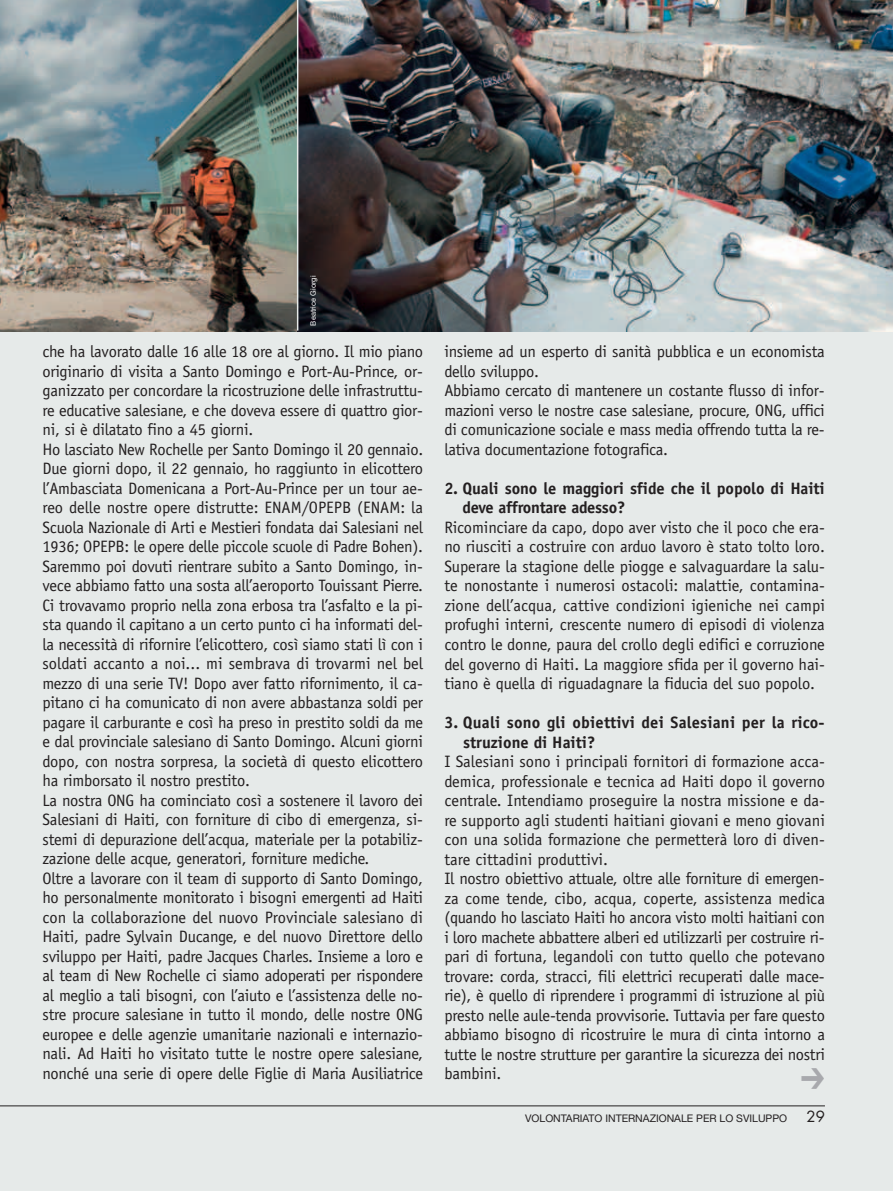
<style>
.page{position:relative;width:893px;height:1191px;background:#e6eae9}
.page>*{position:absolute;margin:0;border:0;box-sizing:border-box;transform-origin:0 0}
.t1{font:16.5px/19.5px "Officina Sans";letter-spacing:-.015em;color:#231f20}
.t2{font:700 16.5px/19.5px "Officina Sans";letter-spacing:-.005em;color:#231f20}
.t3{font:15px "Futura";color:#231f20}
.t4{font:10.5px "Helvetica Neue";color:#231f20}
.t5{font:7.5px "Helvetica Neue";color:#fff}
</style>
<div class="page">
<hr style="left:0;top:1105px;width:825px;height:1px;background:#231f20">
<img style="left:0;top:0;width:298px;height:332px">
<img style="left:298px;top:0;width:595px;height:332px">
<hr style="left:297px;top:0;width:1px;height:330px;background:#e6eae9">
<p class="t5" style="left:310px;top:325px;width:51px;rotate:-90deg">Beatrice Giorgi</p>
<p class="t1" style="left:43px;top:343px;width:382px">che ha lavorato dalle 16 alle 18 ore al giorno. Il mio piano originario di visita a Santo Domingo e Port-Au-Prince, or&shy;ganizzato per concordare la ricostruzione delle infrastruttu&shy;re educative salesiane, e che doveva essere di quattro gior&shy;ni, si è dilatato fino a 45 giorni.<br>Ho lasciato New Rochelle per Santo Domingo il 20 gennaio.<br>Due giorni dopo, il 22 gennaio, ho raggiunto in elicottero l’Ambasciata Domenicana a Port-Au-Prince per un tour ae&shy;reo delle nostre opere distrutte: ENAM/OPEPB (ENAM: la Scuola Nazionale di Arti e Mestieri fondata dai Salesiani nel 1936; OPEPB: le opere delle piccole scuole di Padre Bohen).<br>Saremmo poi dovuti rientrare subito a Santo Domingo, in&shy;vece abbiamo fatto una sosta all’aeroporto Touissant Pierre.<br>Ci trovavamo proprio nella zona erbosa tra l’asfalto e la pi&shy;sta quando il capitano a un certo punto ci ha informati del&shy;la necessità di rifornire l’elicottero, così siamo stati lì con i soldati accanto a noi... mi sembrava di trovarmi nel bel mezzo di una serie TV! Dopo aver fatto rifornimento, il ca&shy;pitano ci ha comunicato di non avere abbastanza soldi per pagare il carburante e così ha preso in prestito soldi da me e dal provinciale salesiano di Santo Domingo. Alcuni giorni dopo, con nostra sorpresa, la società di questo elicottero ha rimborsato il nostro prestito.<br>La nostra ONG ha cominciato così a sostenere il lavoro dei Salesiani di Haiti, con forniture di cibo di emergenza, si&shy;stemi di depurazione dell’acqua, materiale per la potabiliz&shy;zazione delle acque, generatori, forniture mediche.<br>Oltre a lavorare con il team di supporto di Santo Domingo, ho personalmente monitorato i bisogni emergenti ad Haiti con la collaborazione del nuovo Provinciale salesiano di Haiti, padre Sylvain Ducange, e del nuovo Direttore dello sviluppo per Haiti, padre Jacques Charles. Insieme a loro e al team di New Rochelle ci siamo adoperati per rispondere al meglio a tali bisogni, con l’aiuto e l’assistenza delle no&shy;stre procure salesiane in tutto il mondo, delle nostre ONG europee e delle agenzie umanitarie nazionali e internazio&shy;nali. Ad Haiti ho visitato tutte le nostre opere salesiane, nonché una serie di opere delle Figlie di Maria Ausiliatrice</p>
<p class="t1" style="left:444px;top:343px;width:382px">insieme ad un esperto di sanità pubblica e un economista dello sviluppo.<br>Abbiamo cercato di mantenere un costante flusso di infor&shy;mazioni verso le nostre case salesiane, procure, ONG, uffici di comunicazione sociale e mass media offrendo tutta la re&shy;lativa documentazione fotografica.</p>
<p class="t2" style="left:463px;top:480px;width:364px;text-indent:-18px">2. Quali sono le maggiori sfide che il popolo di Haiti deve affrontare adesso?</p>
<p class="t1" style="left:444px;top:519px;width:382px;text-align:justify">Ricominciare da capo, dopo aver visto che il poco che era&shy;no riusciti a costruire con arduo lavoro è stato tolto loro.<br>Superare la stagione delle piogge e salvaguardare la salu&shy;te nonostante i numerosi ostacoli: malattie, contamina&shy;zione dell’acqua, cattive condizioni igieniche nei campi profughi interni, crescente numero di episodi di violenza contro le donne, paura del crollo degli edifici e corruzione del governo di Haiti. La maggiore sfida per il governo hai&shy;tiano è quella di riguadagnare la fiducia del suo popolo.</p>
<p class="t2" style="left:463px;top:714px;width:363px;text-indent:-19px">3. Quali sono gli obiettivi dei Salesiani per la rico&shy;struzione di Haiti?</p>
<p class="t1" style="left:444px;top:753px;width:382px">I Salesiani sono i principali fornitori di formazione acca&shy;demica, professionale e tecnica ad Haiti dopo il governo centrale. Intendiamo proseguire la nostra missione e da&shy;re supporto agli studenti haitiani giovani e meno giovani con una solida formazione che permetterà loro di diven&shy;tare cittadini produttivi.<br>Il nostro obiettivo attuale, oltre alle forniture di emergen&shy;za come tende, cibo, acqua, coperte, assistenza medica (quando ho lasciato Haiti ho ancora visto molti haitiani con i loro machete abbattere alberi ed utilizzarli per costruire ri&shy;pari di fortuna, legandoli con tutto quello che potevano trovare: corda, stracci, fili elettrici recuperati dalle mace&shy;rie), è quello di riprendere i programmi di istruzione al più presto nelle aule-tenda provvisorie. Tuttavia per fare questo abbiamo bisogno di ricostruire le mura di cinta intorno a tutte le nostre strutture per garantire la sicurezza dei nostri bambini.</p>
<p class="t4" style="left:525px;top:1114px;width:264px">VOLONTARIATO INTERNAZIONALE PER LO SVILUPPO</p>
<p class="t3" style="left:806px;top:1109px;width:20px">29</p>
</div>
